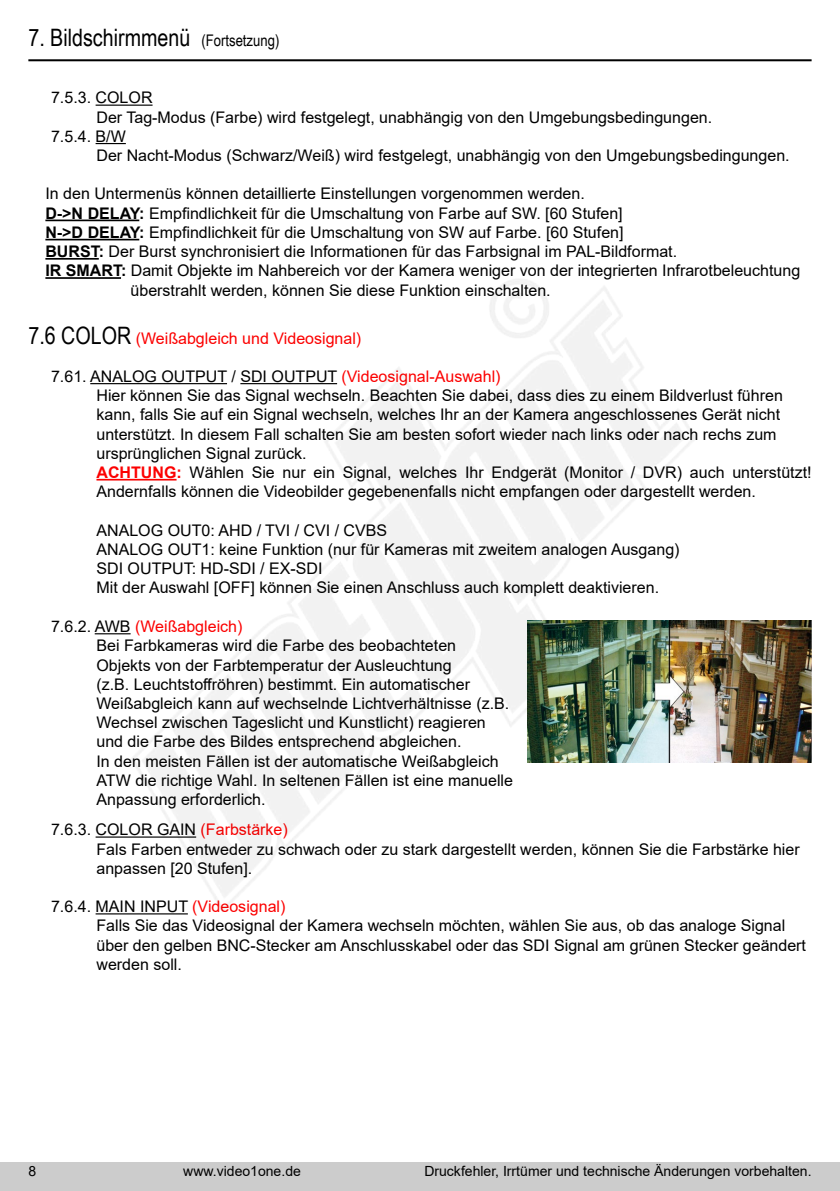
<style>
.page{position:relative;width:840px;height:1191px;background:#fff}
.page>*{position:absolute;margin:0;border:0;box-sizing:border-box;transform-origin:0 0}
.t1{font:24px "Arial Narrow";color:#000}
.t2{font:16px/19.2px "Arial";color:#000}
.t3{font:16px "Arial";color:#fc0000}
.t4{font:14px "Arial";color:#000}
.s1{font-size:16px}
.s2{font-weight:700}
.s3{font-family:"Arial Narrow";font-size:24px;color:#000}
.s4{color:#fc0000}
.s5{font-weight:700;color:#fc0000}
</style>
<div class="page">
<div style="left:0;top:1162px;width:839px;height:29px;background:#ccc"></div>
<img style="left:28px;top:59px;width:784px;height:856px">
<h1 class="t1" style="left:28px;top:20px;width:252px">7. Bildschirmmenü <span class="s1">(Fortsetzung)</span></h1>
<p class="t2" style="left:51px;top:88px;width:103px">7.5.3. COLOR</p>
<p class="t2" style="left:96px;top:107px;width:617px">Der Tag-Modus (Farbe) wird festgelegt, unabhängig von den Umgebungsbedingungen.</p>
<p class="t2" style="left:51px;top:127px;width:76px">7.5.4. B/W</p>
<p class="t2" style="left:96px;top:146px;width:694px">Der Nacht-Modus (Schwarz/Weiß) wird festgelegt, unabhängig von den Umgebungsbedingungen.</p>
<p class="t2" style="left:45px;top:184px;width:540px">In den Untermenüs können detaillierte Einstellungen vorgenommen werden.</p>
<p class="t2" style="left:45px;top:203px;width:578px"><span class="s2">D-&gt;N DELAY:</span> Empfindlichkeit für die Umschaltung von Farbe auf SW. [60 Stufen]</p>
<p class="t2" style="left:45px;top:223px;width:579px"><span class="s2">N-&gt;D DELAY:</span> Empfindlichkeit für die Umschaltung von SW auf Farbe. [60 Stufen]</p>
<p class="t2" style="left:45px;top:242px;width:633px"><span class="s2">BURST:</span> Der Burst synchronisiert die Informationen für das Farbsignal im PAL-Bildformat.</p>
<p class="t2" style="left:45px;top:261px;width:756px"><span class="s2">IR SMART:</span> Damit Objekte im Nahbereich vor der Kamera weniger von der integrierten Infrarotbeleuchtung</p>
<p class="t2" style="left:130px;top:280px;width:421px">überstrahlt werden, können Sie diese Funktion einschalten.</p>
<p class="t3" style="left:28px;top:327px;width:334px"><span class="s3">7.6 COLOR</span> (Weißabgleich und Videosignal)</p>
<p class="t2" style="left:96px;top:367px;width:716px;text-indent:-45px">7.61. ANALOG OUTPUT / SDI OUTPUT <span class="s4">(Videosignal-Auswahl)<br></span>Hier können Sie das Signal wechseln. Beachten Sie dabei, dass dies zu einem Bildverlust führen kann, falls Sie auf ein Signal wechseln, welches Ihr an der Kamera angeschlossenes Gerät nicht unterstützt. In diesem Fall schalten Sie am besten sofort wieder nach links oder nach rechs zum ursprünglichen Signal zurück.<br><span class="s5">ACHTUNG:</span> Wählen Sie nur ein Signal, welches Ihr Endgerät (Monitor / DVR) auch unterstützt!<br>Andernfalls können die Videobilder gegebenenfalls nicht empfangen oder dargestellt werden.</p>
<p class="t2" style="left:96px;top:520px;width:584px">ANALOG OUT0: AHD / TVI / CVI / CVBS<br>ANALOG OUT1: keine Funktion (nur für Kameras mit zweitem analogen Ausgang)<br>SDI OUTPUT: HD-SDI / EX-SDI<br>Mit der Auswahl [OFF] können Sie einen Anschluss auch komplett deaktivieren.</p>
<p class="t2" style="left:96px;top:617px;width:418px;text-indent:-45px">7.6.2. AWB <span class="s4">(Weißabgleich)<br></span>Bei Farbkameras wird die Farbe des beobachteten Objekts von der Farbtemperatur der Ausleuchtung<br>(z.B. Leuchtstoffröhren) bestimmt. Ein automatischer Weißabgleich kann auf wechselnde Lichtverhältnisse (z.B.<br>Wechsel zwischen Tageslicht und Kunstlicht) reagieren und die Farbe des Bildes entsprechend abgleichen.<br>In den meisten Fällen ist der automatische Weißabgleich ATW die richtige Wahl. In seltenen Fällen ist eine manuelle Anpassung erforderlich.</p>
<p class="t2" style="left:96px;top:820px;width:704px;text-indent:-45px">7.6.3. COLOR GAIN <span class="s4">(Farbstärke)<br></span>Fals Farben entweder zu schwach oder zu stark dargestellt werden, können Sie die Farbstärke hier anpassen [20 Stufen].</p>
<p class="t2" style="left:96px;top:897px;width:710px;text-indent:-45px">7.6.4. MAIN INPUT <span class="s4">(Videosignal)<br></span>Falls Sie das Videosignal der Kamera wechseln möchten, wählen Sie aus, ob das analoge Signal über den gelben BNC-Stecker am Anschlusskabel oder das SDI Signal am grünen Stecker geändert werden soll.</p>
<p class="t4" style="left:28px;top:1161px;width:9px">8</p>
<p class="t4" style="left:183px;top:1161px;width:119px">www.video1one.de</p>
<p class="t4" style="left:424px;top:1161px;width:388px">Druckfehler, Irrtümer und technische Änderungen vorbehalten.</p>
</div>
